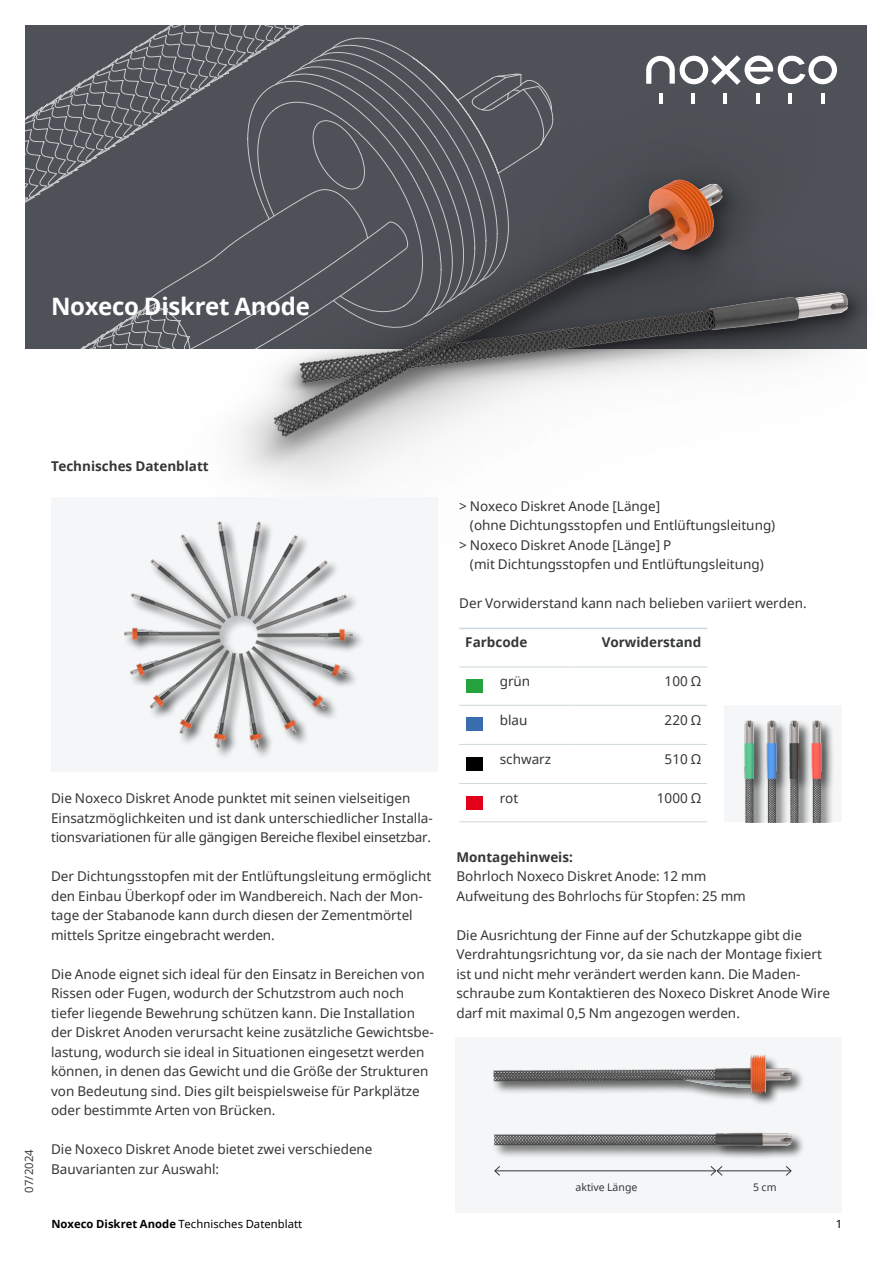
<style>
.page{position:relative;width:893px;height:1263px;background:#fff}
.page>*{position:absolute;margin:0;border:0;box-sizing:border-box;transform-origin:0 0}
.t1{font:700 24px "Noto Sans";letter-spacing:-.01em;color:#fff}
.t2{font:13.5px/19.5px "Noto Sans";color:#343638}
.t3{font:700 13.5px "Noto Sans";color:#343638}
.t4{font:11.25px "Noto Sans";letter-spacing:.005em;color:#000}
.t5{font:11.25px "Noto Sans";letter-spacing:.005em;color:#3e3d40}
.t6{font:10.5px "Noto Sans";color:#343638}
.s1{font-weight:700}
</style>
<div class="page">
<svg style="left:26px;top:26px;width:647px;height:323px;background:#55585d"></svg>
<img style="left:147px;top:59px;width:720px;height:426px">
<svg style="left:646px;top:51px;width:195px;height:53px"></svg>
<div style="left:51px;top:497px;width:387px;height:275px;background:#f4f6f7"></div>
<img style="left:124px;top:521px;width:238px;height:236px">
<svg style="left:446px;top:126px;width:404px;height:246px;background:#555355"></svg>
<hr style="left:459px;top:705px;width:114px;height:1px;background:#cfd8dc">
<hr style="left:573px;top:705px;width:134px;height:1px;background:#cfd8dc">
<hr style="left:459px;top:744px;width:114px;height:1px;background:#cfd8dc">
<hr style="left:573px;top:744px;width:134px;height:1px;background:#cfd8dc">
<hr style="left:459px;top:783px;width:114px;height:1px;background:#cfd8dc">
<hr style="left:573px;top:783px;width:134px;height:1px;background:#cfd8dc">
<hr style="left:459px;top:821px;width:114px;height:1px;background:#cfd8dc">
<hr style="left:573px;top:821px;width:134px;height:1px;background:#cfd8dc">
<hr style="left:459px;top:628px;width:114px;height:1px;background:#cfd8dc">
<hr style="left:573px;top:628px;width:134px;height:1px;background:#cfd8dc">
<hr style="left:459px;top:667px;width:114px;height:1px;background:#cfd8dc">
<hr style="left:573px;top:667px;width:134px;height:1px;background:#cfd8dc">
<div style="left:466px;top:679px;width:16px;height:13px;background:#25a33c"></div>
<div style="left:466px;top:757px;width:16px;height:13px;background:#000"></div>
<div style="left:466px;top:718px;width:16px;height:13px;background:#3a6daf"></div>
<div style="left:466px;top:796px;width:16px;height:13px;background:#e2001a"></div>
<img style="left:724px;top:705px;width:118px;height:117px">
<img style="left:455px;top:1037px;width:387px;height:176px">
<hr style="left:495px;top:1170px;width:221px;height:1px;background:#343638">
<svg style="left:494px;top:1166px;width:6px;height:10px"></svg>
<hr style="left:717px;top:1170px;width:74px;height:1px;background:#343638">
<svg style="left:710px;top:1166px;width:13px;height:10px"></svg>
<svg style="left:785px;top:1166px;width:7px;height:10px"></svg>
<h1 class="t1" style="left:51px;top:290px;width:260px">Noxeco Diskret Anode</h1>
<p class="t3" style="left:51px;top:457px;width:159px">Technisches Datenblatt</p>
<p class="t5" style="left:21px;top:1192px;width:45px;rotate:-90deg">07/2024</p>
<p class="t2" style="left:51px;top:788px;width:383px">Die Noxeco Diskret Anode punktet mit seinen vielseitigen<br>Einsatzmöglichkeiten und ist dank unterschiedlicher Installa&shy;tionsvariationen für alle gängigen Bereiche flexibel einsetzbar.</p>
<p class="t2" style="left:51px;top:866px;width:382px">Der Dichtungsstopfen mit der Entlüftungsleitung ermöglicht den Einbau Überkopf oder im Wandbereich. Nach der Mon&shy;tage der Stabanode kann durch diesen der Zementmörtel mittels Spritze eingebracht werden.</p>
<p class="t2" style="left:51px;top:964px;width:384px">Die Anode eignet sich ideal für den Einsatz in Bereichen von Rissen oder Fugen, wodurch der Schutzstrom auch noch tiefer liegende Bewehrung schützen kann. Die Installation der Diskret Anoden verursacht keine zusätzliche Gewichtsbe&shy;lastung, wodurch sie ideal in Situationen eingesetzt werden können, in denen das Gewicht und die Größe der Strukturen von Bedeutung sind. Dies gilt beispielsweise für Parkplätze oder bestimmte Arten von Brücken.</p>
<p class="t2" style="left:51px;top:1139px;width:323px">Die Noxeco Diskret Anode bietet zwei verschiedene<br>Bauvarianten zur Auswahl:</p>
<p class="t4" style="left:51px;top:1216px;width:252px"><span class="s1">Noxeco Diskret Anode</span> Technisches Datenblatt</p>
<p class="t2" style="left:459px;top:496px;width:203px">&gt; Noxeco Diskret Anode [Länge]</p>
<p class="t2" style="left:470px;top:515px;width:307px">(ohne Dichtungsstopfen und Entlüftungsleitung)</p>
<p class="t2" style="left:459px;top:535px;width:214px">&gt; Noxeco Diskret Anode [Länge] P</p>
<p class="t2" style="left:470px;top:554px;width:295px">(mit Dichtungsstopfen und Entlüftungsleitung)</p>
<p class="t2" style="left:459px;top:593px;width:349px">Der Vorwiderstand kann nach belieben variiert werden.</p>
<p class="t3" style="left:465px;top:633px;width:64px">Farbcode</p>
<p class="t3" style="left:602px;top:633px;width:101px">Vorwiderstand</p>
<p class="t2" style="left:500px;top:671px;width:32px">grün</p>
<p class="t2" style="left:665px;top:671px;width:38px">100 Ω</p>
<p class="t2" style="left:500px;top:710px;width:29px">blau</p>
<p class="t2" style="left:665px;top:710px;width:38px">220 Ω</p>
<p class="t2" style="left:500px;top:749px;width:53px">schwarz</p>
<p class="t2" style="left:665px;top:749px;width:38px">510 Ω</p>
<p class="t2" style="left:500px;top:788px;width:20px">rot</p>
<p class="t2" style="left:657px;top:788px;width:46px">1000 Ω</p>
<p class="t3" style="left:456px;top:847px;width:118px">Montagehinweis:</p>
<p class="t2" style="left:456px;top:866px;width:291px">Bohrloch Noxeco Diskret Anode: 12 mm<br>Aufweitung des Bohrlochs für Stopfen: 25 mm</p>
<p class="t2" style="left:456px;top:925px;width:375px">Die Ausrichtung der Finne auf der Schutzkappe gibt die Verdrahtungsrichtung vor, da sie nach der Montage fixiert ist und nicht mehr verändert werden kann. Die Maden&shy;schraube zum Kontaktieren des Noxeco Diskret Anode Wire darf mit maximal 0,5 Nm angezogen werden.</p>
<p class="t6" style="left:576px;top:1179px;width:63px">aktive Länge</p>
<p class="t6" style="left:753px;top:1179px;width:25px">5 cm</p>
<p class="t4" style="left:836px;top:1216px;width:8px">1</p>
</div>
